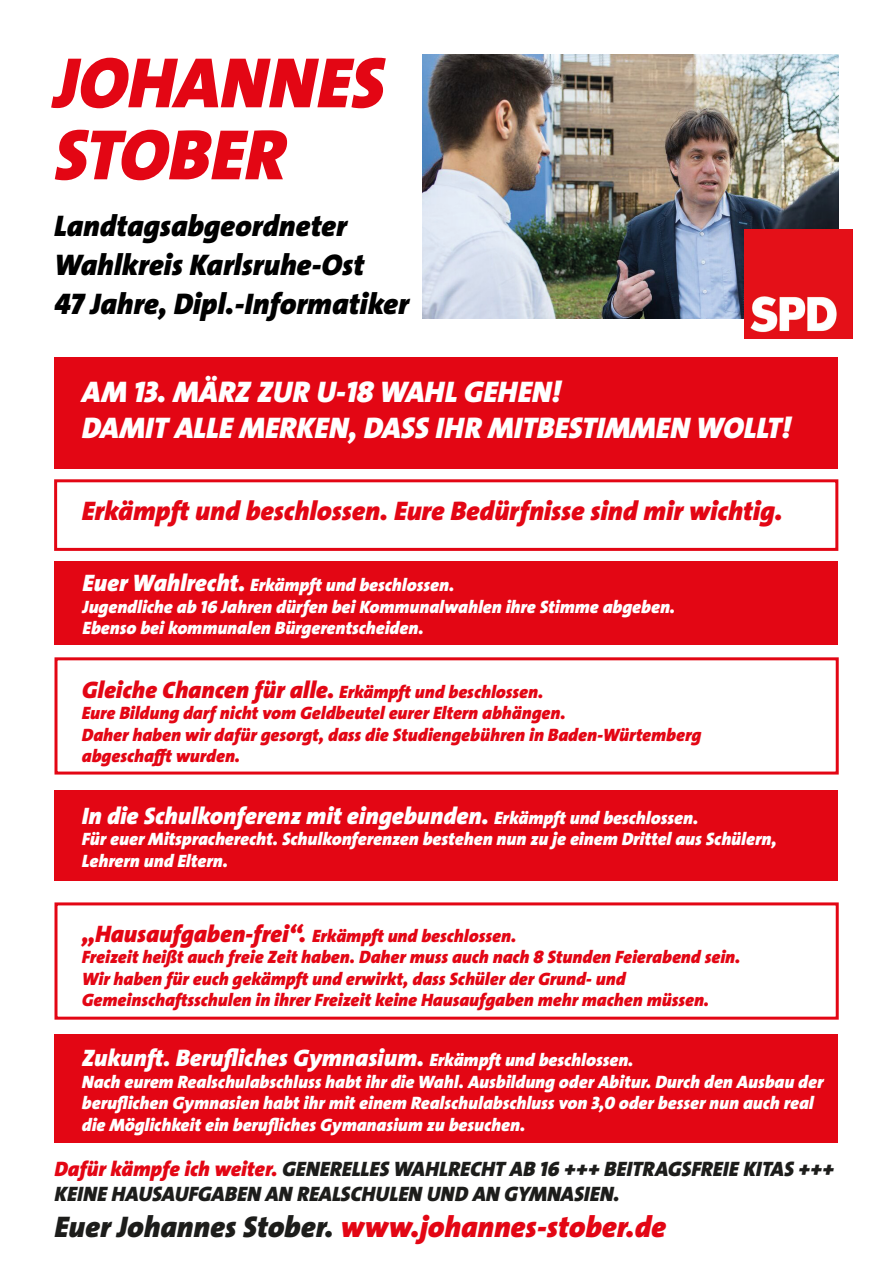
<style>
.page{position:relative;width:893px;height:1263px;background:#fff}
.page>*{position:absolute;margin:0;border:0;box-sizing:border-box;transform-origin:0 0}
.t1{font:italic 900 72px "SPD The Sans";color:#e30614}
.t2{font:italic 900 30px "SPD The Sans";color:#000}
.t3{font:italic 900 30px "SPD The Sans";color:#fff}
.t4{font:italic 900 30px "SPD The Sans";color:#e30614}
.t5{font:italic 900 27px "SPD The Sans";color:#e30614}
.t6{font:italic 900 24px "SPD The Sans";color:#fff}
.t7{font:italic 900 21px/25.2px "SPD The Sans";color:#1d1d1b}
.t8{font:italic 900 18px "SPD The Sans";color:#fff}
.t9{font:italic 900 18px "SPD The Sans";color:#e30614}
.s1{font-size:24px}
.s2{font-size:18px}
.s3{color:#e30614}
.s4{color:#1d1d1b}
</style>
<div class="page">
<img style="left:422px;top:54px;width:417px;height:265px">
<img style="left:744px;top:230px;width:108px;height:108px">
<div style="left:54px;top:358px;width:784px;height:111px;background:#e30614"></div>
<div style="left:54px;top:561px;width:784px;height:84px;background:#e30614"></div>
<div style="left:54px;top:790px;width:784px;height:90px;background:#e30614"></div>
<div style="left:54px;top:1034px;width:783px;height:108px;background:#e30614"></div>
<div style="left:54px;top:479px;width:784px;height:72px;border:3px solid #e30614"></div>
<div style="left:54px;top:657px;width:785px;height:117px;border:3px solid #e30614"></div>
<div style="left:54px;top:902px;width:785px;height:118px;border:3px solid #e30614"></div>
<p class="t1" style="left:54px;top:35px;width:332px">JOHANNES</p>
<p class="t1" style="left:54px;top:107px;width:233px">STOBER</p>
<p class="t2" style="left:54px;top:206px;width:294px">Landtagsabgeordneter</p>
<p class="t2" style="left:54px;top:245px;width:312px">Wahlkreis Karlsruhe-Ost</p>
<p class="t2" style="left:54px;top:284px;width:356px">47 Jahre, Dipl.-Informatiker</p>
<p class="t3" style="left:82px;top:371px;width:481px">AM 13. MÄRZ ZUR U-18 WAHL GEHEN!</p>
<p class="t3" style="left:82px;top:407px;width:711px">DAMIT ALLE MERKEN, DASS IHR MITBESTIMMEN WOLLT!</p>
<p class="t5" style="left:82px;top:493px;width:702px">Erkämpft und beschlossen. Eure Bedürfnisse sind mir wichtig.</p>
<p class="t8" style="left:83px;top:573px;width:373px"><span class="s1">Euer Wahlrecht.</span> Erkämpft und beschlossen.</p>
<p class="t8" style="left:83px;top:595px;width:594px">Jugendliche ab 16 Jahren dürfen bei Kommunalwahlen ihre Stimme abgeben.</p>
<p class="t8" style="left:83px;top:616px;width:343px">Ebenso bei kommunalen Bürgerentscheiden.</p>
<p class="t9" style="left:82px;top:679px;width:463px"><span class="s1">Gleiche Chancen für alle.</span> Erkämpft und beschlossen.</p>
<p class="t9" style="left:82px;top:701px;width:485px">Eure Bildung darf nicht vom Geldbeutel eurer Eltern abhängen.</p>
<p class="t9" style="left:82px;top:723px;width:621px">Daher haben wir dafür gesorgt, dass die Studiengebühren in Baden-Würtemberg</p>
<p class="t9" style="left:82px;top:744px;width:160px">abgeschafft wurden.</p>
<p class="t6" style="left:82px;top:800px;width:618px">In die Schulkonferenz mit eingebunden. <span class="s2">Erkämpft und beschlossen.</span></p>
<p class="t8" style="left:82px;top:827px;width:696px">Für euer Mitspracherecht. Schulkonferenzen bestehen nun zu je einem Drittel aus Schülern,</p>
<p class="t8" style="left:82px;top:849px;width:148px">Lehrern und Eltern.</p>
<p class="t9" style="left:82px;top:923px;width:436px"><span class="s1">„Hausaufgaben-frei“.</span> Erkämpft und beschlossen.</p>
<p class="t9" style="left:82px;top:945px;width:660px">Freizeit heißt auch freie Zeit haben. Daher muss auch nach 8 Stunden Feierabend sein.</p>
<p class="t9" style="left:82px;top:966px;width:545px">Wir haben für euch gekämpft und erwirkt, dass Schüler der Grund- und</p>
<p class="t9" style="left:82px;top:988px;width:629px">Gemeinschaftsschulen in ihrer Freizeit keine Hausaufgaben mehr machen müssen.</p>
<p class="t6" style="left:82px;top:1042px;width:553px">Zukunft. Berufliches Gymnasium. <span class="s2">Erkämpft und beschlossen.</span></p>
<p class="t8" style="left:82px;top:1069px;width:743px">Nach eurem Realschulabschluss habt ihr die Wahl. Ausbildung oder Abitur. Durch den Ausbau der</p>
<p class="t8" style="left:82px;top:1091px;width:733px">beruflichen Gymnasien habt ihr mit einem Realschulabschluss von 3,0 oder besser nun auch real</p>
<p class="t8" style="left:82px;top:1113px;width:445px">die Möglichkeit ein berufliches Gymanasium zu besuchen.</p>
<p class="t7" style="left:54px;top:1156px;width:781px"><span class="s3">Dafür kämpfe ich weiter.</span> GENERELLES WAHLRECHT AB 16 +++ BEITRAGSFREIE KITAS +++<br>KEINE HAUSAUFGABEN AN REALSCHULEN UND AN GYMNASIEN.</p>
<p class="t4" style="left:54px;top:1206px;width:613px"><span class="s4">Euer Johannes Stober.</span> www.johannes-stober.de</p>
</div>
